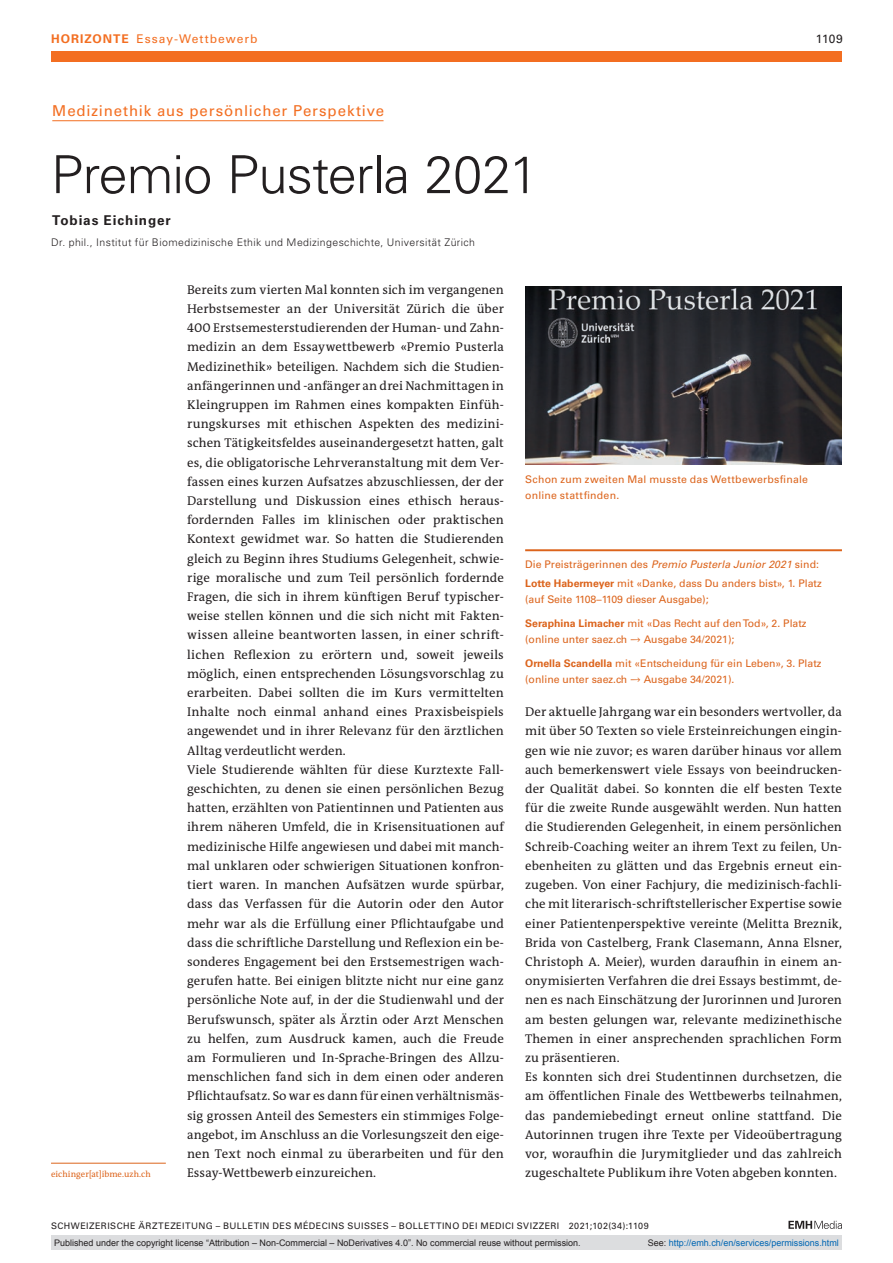
<style>
.page{position:relative;width:893px;height:1263px;background:#fff}
.page>*{position:absolute;margin:0;border:0;box-sizing:border-box;transform-origin:0 0}
.article-title{font:300 52.5px "Univers LT Std";letter-spacing:-.02em;color:#231f20}
.pre-heading{font:15px "Univers LT Std";letter-spacing:.055em;color:#f36e21}
.author-notes{font:700 13.5px "Univers LT Std";letter-spacing:.065em;color:#231f20}
.section-pn{font:12.75px/19.2px "The Antiqua B W5 Plain";letter-spacing:.005em;color:#231f20;text-align:justify}
.ressort{font:12px "Univers LT Std";letter-spacing:.085em;color:#f36e21}
.ressort-2{font:12px "Univers LT Std";color:#231f20}
.boxed-text{font:10.5px "Univers LT Std";color:#dc641c}
.aff{font:300 10.5px "Univers LT Std";letter-spacing:.035em;color:#231f20}
.fig-caption{font:10.5px/15.8px "Univers LT Std";letter-spacing:.025em;color:#dc641c}
.boxed-text-line{font:10.5px "Univers LT Std";letter-spacing:.005em;color:#dc641c}
.t1{font:9px "Arial";color:#231f20}
.fusszeile{font:9px "Univers LT Std";letter-spacing:.05em;color:#231f20}
.t2{font:9px "Arial";color:#0066b3}
.author-address{font:8.7px "The Antiqua B W5 Plain";letter-spacing:.01em;color:#dc641c}
.s1{font-weight:700}
.s2{font-style:italic}
.s3{font-family:"The Antiqua B W5 Plain"}
.s4{color:#231f20}
</style>
<div class="page">
<svg style="left:788px;top:1221px;width:54px;height:8px"></svg>
<div style="left:51px;top:51px;width:791px;height:11px;background:#f36e21"></div>
<hr style="left:52px;top:120px;width:332px;height:1px;background:#f36e21">
<hr style="left:51px;top:1163px;width:115px;height:1px;background:#dc641c">
<hr style="left:525px;top:549px;width:317px;height:2px;background:#dc641c">
<img style="left:525px;top:287px;width:317px;height:178px">
<div style="left:51px;top:1235px;width:791px;height:15px;background:#dcdddf"></div>
<p class="ressort" style="left:51px;top:31px;width:208px"><span class="s1">HORIZONTE</span> Essay-Wettbewerb</p>
<p class="ressort-2" style="left:816px;top:31px;width:28px">1109</p>
<p class="pre-heading" style="left:52px;top:102px;width:333px">Medizinethik aus persönlicher Perspektive</p>
<p class="article-title" style="left:51px;top:143px;width:489px">Premio Pusterla 2021</p>
<p class="author-notes" style="left:52px;top:212px;width:120px">Tobias Eichinger</p>
<p class="aff" style="left:51px;top:236px;width:426px">Dr. phil., Institut für Biomedizinische Ethik und Medizingeschichte, Universität Zürich</p>
<p class="author-address" style="left:51px;top:1169px;width:101px">eichinger[at]ibme.uzh.ch</p>
<p class="section-pn" style="left:187px;top:280px;width:318px">Bereits zum vierten Mal konnten sich im vergangenen Herbstsemester an der Universität Zürich die über 400 Erstsemesterstudierenden der Human- und Zahn&shy;medizin an dem Essaywettbewerb «Premio Pusterla Medizinethik» beteiligen. Nachdem sich die Studien&shy;anfängerinnen und -anfänger an drei Nachmittagen in Kleingruppen im Rahmen eines kompakten Einfüh&shy;rungskurses mit ethischen Aspekten des medizini&shy;schen Tätigkeitsfeldes auseinandergesetzt hatten, galt es, die obligatorische Lehrveranstaltung mit dem Ver&shy;fassen eines kurzen Aufsatzes abzuschliessen, der der Darstellung und Diskussion eines ethisch heraus&shy;fordernden Falles im klinischen oder praktischen Kontext gewidmet war. So hatten die Studierenden gleich zu Beginn ihres Studiums Gelegenheit, schwie&shy;rige moralische und zum Teil persönlich fordernde Fragen, die sich in ihrem künftigen Beruf typischer&shy;weise stellen können und die sich nicht mit Fakten&shy;wissen alleine beantworten lassen, in einer schrift&shy;lichen Reflexion zu erörtern und, soweit jeweils möglich, einen entsprechenden Lösungsvorschlag zu erarbeiten. Dabei sollten die im Kurs vermittelten Inhalte noch einmal anhand eines Praxisbeispiels angewendet und in ihrer Relevanz für den ärztlichen Alltag verdeutlicht werden.</p>
<p class="section-pn" style="left:187px;top:760px;width:318px">Viele Studierende wählten für diese Kurztexte Fall&shy;geschichten, zu denen sie einen persönlichen Bezug hatten, erzählten von Patientinnen und Patienten aus ihrem näheren Umfeld, die in Krisensituationen auf medizinische Hilfe angewiesen und dabei mit manch&shy;mal unklaren oder schwierigen Situationen konfron&shy;tiert waren. In manchen Aufsätzen wurde spürbar, dass das Verfassen für die Autorin oder den Autor mehr war als die Erfüllung einer Pflichtaufgabe und dass die schriftliche Darstellung und Reflexion ein be&shy;sonderes Engagement bei den Erstsemestrigen wach&shy;gerufen hatte. Bei einigen blitzte nicht nur eine ganz persönliche Note auf, in der die Studienwahl und der Berufswunsch, später als Ärztin oder Arzt Menschen zu helfen, zum Ausdruck kamen, auch die Freude am Formulieren und In-Sprache-Bringen des Allzu&shy;menschlichen fand sich in dem einen oder anderen Pflichtaufsatz. So war es dann für einen verhältnismäs&shy;sig grossen Anteil des Semesters ein stimmiges Folge&shy;angebot, im Anschluss an die Vorlesungszeit den eige&shy;nen Text noch einmal zu überarbeiten und für den Essay-Wettbewerb einzureichen.</p>
<p class="fig-caption" style="left:525px;top:471px;width:284px">Schon zum zweiten Mal musste das Wettbewerbsfinale online stattfinden.</p>
<p class="boxed-text-line" style="left:525px;top:558px;width:295px">Die Preisträgerinnen des <span class="s2">Premio Pusterla Junior 2021</span> sind:</p>
<p class="boxed-text" style="left:525px;top:577px;width:298px"><span class="s1">Lotte Habermeyer</span> mit «Danke, dass Du anders bist», 1. Platz</p>
<p class="boxed-text" style="left:525px;top:593px;width:185px">(auf Seite 1108–1109 dieser Ausgabe);</p>
<p class="boxed-text" style="left:525px;top:617px;width:283px"><span class="s1">Seraphina Limacher</span> mit «Das Recht auf den Tod», 2. Platz</p>
<p class="boxed-text" style="left:525px;top:633px;width:211px">(online unter saez.ch <span class="s3">→</span> Ausgabe 34/2021);</p>
<p class="boxed-text" style="left:525px;top:657px;width:298px"><span class="s1">Ornella Scandella</span> mit «Entscheidung für ein Leben», 3. Platz</p>
<p class="boxed-text" style="left:525px;top:673px;width:211px">(online unter saez.ch <span class="s3">→</span> Ausgabe 34/2021).</p>
<p class="section-pn" style="left:525px;top:702px;width:318px">Der aktuelle Jahrgang war ein besonders wertvoller, da mit über 50 Texten so viele Ersteinreichungen eingin&shy;gen wie nie zuvor; es waren darüber hinaus vor allem auch bemerkenswert viele Essays von beeindrucken&shy;der Qualität dabei. So konnten die elf besten Texte für die zweite Runde ausgewählt werden. Nun hatten die Studierenden Gelegenheit, in einem persönlichen Schreib-Coaching weiter an ihrem Text zu feilen, Un&shy;ebenheiten zu glätten und das Ergebnis erneut ein&shy;zugeben. Von einer Fachjury, die medizinisch-fachli&shy;che mit literarisch-schriftstellerischer Expertise sowie einer Patientenperspektive vereinte (Melitta Breznik, Brida von Castelberg, Frank Clasemann, Anna Elsner, Christoph A. Meier), wurden daraufhin in einem an&shy;onymisierten Verfahren die drei Essays bestimmt, de&shy;nen es nach Einschätzung der Jurorinnen und Juroren am besten gelungen war, relevante medizinethische Themen in einer ansprechenden sprachlichen Form zu präsentieren.</p>
<p class="section-pn" style="left:525px;top:1067px;width:318px">Es konnten sich drei Studentinnen durchsetzen, die am öffentlichen Finale des Wettbewerbs teilnahmen, das pandemiebedingt erneut online stattfand. Die Autorinnen trugen ihre Texte per Videoübertragung vor, woraufhin die Jurymitglieder und das zahlreich zugeschaltete Publikum ihre Voten abgeben konnten.</p>
<p class="fusszeile" style="left:51px;top:1220px;width:599px">SCHWEIZERISCHE ÄRZTEZEITUNG – BULLETIN DES MÉDECINS SUISSES – BOLLETTINO DEI MEDICI SVIZZERI 2021;102(34):1109</p>
<p class="t1" style="left:54px;top:1237px;width:528px">Published under the copyright license “Attribution – Non-Commercial – NoDerivatives 4.0”. No commercial reuse without permission.</p>
<p class="t2" style="left:648px;top:1237px;width:193px"><span class="s4">See:</span> http://emh.ch/en/services/permissions.html</p>
</div>
